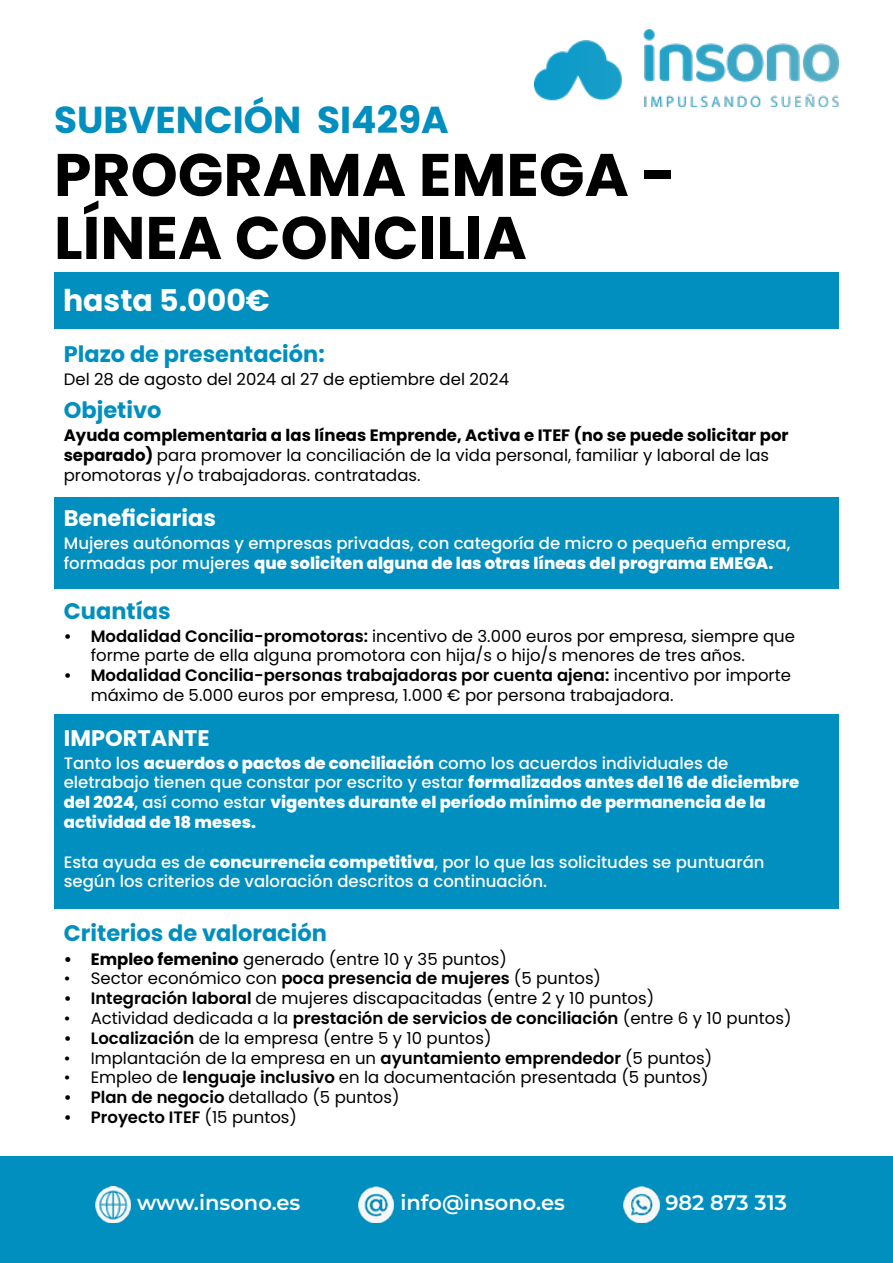
<style>
.page{position:relative;width:893px;height:1263px;background:#fff}
.page>*{position:absolute;margin:0;border:0;box-sizing:border-box;transform-origin:0 0}
.t1{font:700 60px/63px "Poppins";color:#000}
.t2{font:700 37.5px "Poppins";color:#008fbe}
.t3{font:700 30px "Poppins";color:#fff}
.t4{font:700 22.5px "Poppins";color:#008fbe}
.t5{font:700 22.5px "Poppins";color:#fff}
.t6{font:600 21px "Montserrat";color:#fff}
.t7{font:16.5px/19.8px "Poppins";color:#000}
.t8{font:500 16.5px/19.8px "Poppins";color:#fff}
.t9{font:800 16.5px/19.8px "Poppins";color:#fff}
.t10{font:600 16.5px "Poppins";color:#000}
.s1{font-weight:700}
.s2{font-weight:800}
.s3{font-weight:600}
.s4{font-weight:500}
.s5{font-weight:400}
</style>
<div class="page">
<div style="left:0;top:1157px;width:893px;height:106px;background:#008fbe"></div>
<img style="left:623px;top:1187px;width:36px;height:35px">
<img style="left:358px;top:1187px;width:36px;height:35px">
<img style="left:95px;top:1187px;width:36px;height:35px">
<img style="left:535px;top:30px;width:304px;height:76px">
<div style="left:54px;top:272px;width:785px;height:57px;background:#008fbe"></div>
<div style="left:54px;top:497px;width:785px;height:92px;background:#008fbe"></div>
<div style="left:54px;top:714px;width:785px;height:195px;background:#008fbe"></div>
<h2 class="t2" style="left:54px;top:98px;width:396px">SUBVENCIÓN SI429A</h2>
<h1 class="t1" style="left:54px;top:144px;width:624px">PROGRAMA EMEGA -<br>LÍNEA CONCILIA</h1>
<h3 class="t3" style="left:63px;top:283px;width:208px">hasta 5.000€</h3>
<h3 class="t4" style="left:64px;top:341px;width:263px">Plazo de presentación:</h3>
<p class="t7" style="left:64px;top:369px;width:447px">Del 28 de agosto del 2024 al 27 de eptiembre del 2024</p>
<h3 class="t4" style="left:64px;top:397px;width:99px">Objetivo</h3>
<p class="t7" style="left:64px;top:425px;width:726px"><span class="s1">Ayuda complementaria a las líneas Emprende, Activa e ITEF (no se puede solicitar por separado)</span> para promover la conciliación de la vida personal, familiar y laboral de las promotoras y/o trabajadoras. contratadas.</p>
<h3 class="t5" style="left:64px;top:505px;width:154px">Beneficiarias</h3>
<p class="t8" style="left:64px;top:533px;width:728px">Mujeres autónomas y empresas privadas, con categoría de micro o pequeña empresa, formadas por mujeres <span class="s2">que soliciten alguna de las otras líneas del programa EMEGA.</span></p>
<h3 class="t4" style="left:64px;top:598px;width:108px">Cuantías</h3>
<p class="t7" style="left:91px;top:626px;width:706px;text-indent:-27px"><span class="s3">• Modalidad Concilia-promotoras:</span> incentivo de 3.000 euros por empresa, siempre que forme parte de ella alguna promotora con hija/s o hijo/s menores de tres años.</p>
<p class="t7" style="left:91px;top:666px;width:702px;text-indent:-27px"><span class="s3">• Modalidad Concilia-personas trabajadoras por cuenta ajena:</span> incentivo por importe máximo de 5.000 euros por empresa, 1.000 € por persona trabajadora.</p>
<h3 class="t5" style="left:64px;top:725px;width:147px">IMPORTANTE</h3>
<p class="t9" style="left:64px;top:753px;width:737px"><span class="s4">Tanto los</span> acuerdos o pactos de conciliación <span class="s4">como los acuerdos individuales de eletrabajo tienen que constar por escrito y estar</span> formalizados antes del 16 de diciembre del 2024<span class="s4">, así como estar</span> vigentes durante el período mínimo de permanencia de la actividad de 18 meses.</p>
<p class="t8" style="left:64px;top:852px;width:702px">Esta ayuda es de <span class="s2">concurrencia competitiva</span>, por lo que las solicitudes se puntuarán según los criterios de valoración descritos a continuación.</p>
<h3 class="t4" style="left:64px;top:920px;width:265px">Criterios de valoración</h3>
<p class="t7" style="left:64px;top:949px;width:445px"><span class="s1">• Empleo femenino</span> generado (entre 10 y 35 puntos)</p>
<p class="t7" style="left:64px;top:969px;width:539px">• Sector económico con <span class="s3">poca presencia de mujeres</span> (5 puntos)</p>
<p class="t7" style="left:64px;top:988px;width:592px"><span class="s3">• Integración laboral</span> de mujeres discapacitadas (entre 2 y 10 puntos)</p>
<p class="t7" style="left:64px;top:1008px;width:729px">• Actividad dedicada a la <span class="s3">prestación de servicios de conciliación</span> (entre 6 y 10 puntos)</p>
<p class="t7" style="left:64px;top:1028px;width:429px"><span class="s3">• Localización</span> de la empresa (entre 5 y 10 puntos)</p>
<p class="t7" style="left:64px;top:1048px;width:650px">• Implantación de la empresa en un <span class="s3">ayuntamiento emprendedor</span> (5 puntos)</p>
<p class="t7" style="left:64px;top:1068px;width:646px">• Empleo de <span class="s3">lenguaje inclusivo</span> en la documentación presentada (5 puntos)</p>
<p class="t7" style="left:64px;top:1087px;width:337px"><span class="s3">• Plan de negocio</span> detallado (5 puntos)</p>
<p class="t10" style="left:64px;top:1108px;width:235px">• Proyecto ITEF <span class="s5">(15 puntos)</span></p>
<p class="t6" style="left:137px;top:1189px;width:165px">www.insono.es</p>
<p class="t6" style="left:400px;top:1189px;width:166px">info@insono.es</p>
<p class="t6" style="left:665px;top:1189px;width:123px">982 873 313</p>
</div>
